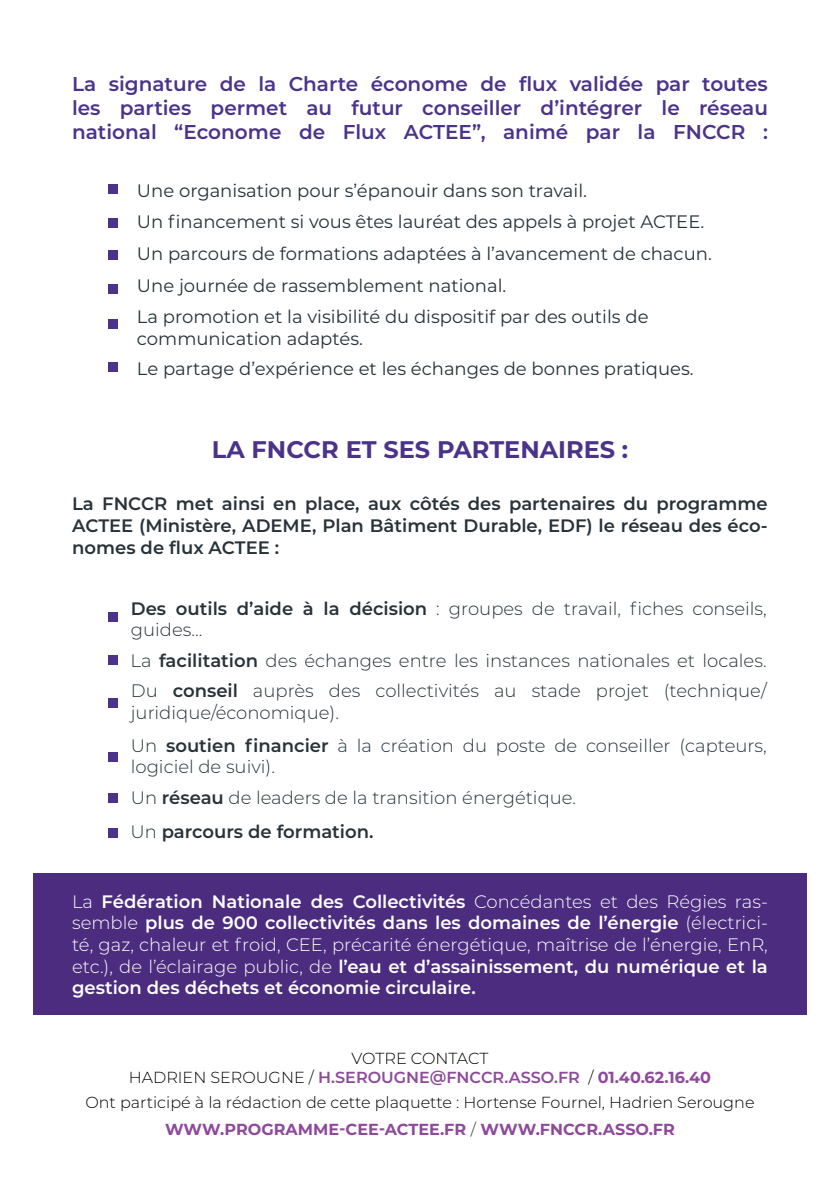
<style>
.page{position:relative;width:840px;height:1191px;background:#fff}
.page>*{position:absolute;margin:0;border:0;box-sizing:border-box;transform-origin:0 0}
.t1{font:700 24px "Montserrat";color:#4b338a}
.t2{font:600 20px "Montserrat";color:#4b338a}
.t3{font:300 18px/21.6px "Montserrat";color:#283237}
.t4{font:18px "Montserrat";color:#283237}
.t5{font:600 18px/21.6px "Montserrat";color:#fff;text-align:justify}
.t6{font:600 18px/21.6px "Montserrat";color:#283237;text-align:justify}
.t7{font:300 16px "Montserrat";color:#000001}
.t8{font:600 16px "Montserrat";color:#8e499b}
.t9{font:700 16px "Montserrat";color:#8e499b}
.s1{font-weight:600}
.s2{font-weight:300}
.s3{font-weight:300;color:#000001}
.s4{font-weight:700}
.s5{font-weight:300;color:#283237}
</style>
<div class="page">
<div style="left:33px;top:873px;width:773px;height:141px;background:#4b2c7e"></div>
<div style="left:108px;top:612px;width:10px;height:10px;background:#4b338a"></div>
<div style="left:108px;top:655px;width:10px;height:10px;background:#4b338a"></div>
<div style="left:108px;top:698px;width:10px;height:10px;background:#4b338a"></div>
<div style="left:108px;top:752px;width:10px;height:10px;background:#4b338a"></div>
<div style="left:108px;top:793px;width:10px;height:10px;background:#4b338a"></div>
<div style="left:108px;top:828px;width:10px;height:10px;background:#4b338a"></div>
<div style="left:108px;top:184px;width:10px;height:10px;background:#4b338a"></div>
<div style="left:108px;top:218px;width:10px;height:10px;background:#4b338a"></div>
<div style="left:108px;top:250px;width:10px;height:10px;background:#4b338a"></div>
<div style="left:108px;top:284px;width:10px;height:10px;background:#4b338a"></div>
<div style="left:108px;top:319px;width:10px;height:10px;background:#4b338a"></div>
<div style="left:108px;top:362px;width:10px;height:10px;background:#4b338a"></div>
<p class="t2" style="left:72px;top:70px;width:696px">La signature de la Charte économe de flux validée par toutes</p>
<p class="t2" style="left:72px;top:94px;width:697px">les parties permet au futur conseiller d’intégrer le réseau</p>
<p class="t2" style="left:72px;top:118px;width:697px">national “Econome de Flux ACTEE”, animé par la FNCCR :</p>
<p class="t4" style="left:137px;top:178px;width:451px">Une organisation pour s’épanouir dans son travail.</p>
<p class="t4" style="left:137px;top:210px;width:568px">Un financement si vous êtes lauréat des appels à projet ACTEE.</p>
<p class="t4" style="left:137px;top:241px;width:576px">Un parcours de formations adaptées à l’avancement de chacun.</p>
<p class="t4" style="left:137px;top:273px;width:371px">Une journée de rassemblement national.</p>
<p class="t4" style="left:137px;top:304px;width:513px">La promotion et la visibilité du dispositif par des outils de</p>
<p class="t4" style="left:137px;top:326px;width:227px">communication adaptés.</p>
<p class="t4" style="left:137px;top:356px;width:558px">Le partage d’expérience et les échanges de bonnes pratiques.</p>
<p class="t1" style="left:212px;top:432px;width:418px">LA FNCCR ET SES PARTENAIRES :</p>
<p class="t6" style="left:72px;top:492px;width:697px">La FNCCR met ainsi en place, aux côtés des partenaires du programme ACTEE (Ministère, ADEME, Plan Bâtiment Durable, EDF) le réseau des éco&shy;nomes de flux ACTEE :</p>
<p class="t3" style="left:131px;top:597px;width:637px"><span class="s1">Des outils d’aide à la décision</span> : groupes de travail, fiches conseils, guides…</p>
<p class="t3" style="left:130px;top:649px;width:637px">La <span class="s1">facilitation</span> des échanges entre les instances nationales et locales.</p>
<p class="t3" style="left:131px;top:679px;width:637px">Du <span class="s1">conseil</span> auprès des collectivités au stade projet (technique/</p>
<p class="t3" style="left:131px;top:701px;width:209px">juridique/économique).</p>
<p class="t3" style="left:131px;top:734px;width:637px">Un <span class="s1">soutien financier</span> à la création du poste de conseiller (capteurs,</p>
<p class="t3" style="left:131px;top:755px;width:146px">logiciel de suivi).</p>
<p class="t3" style="left:131px;top:786px;width:446px">Un <span class="s1">réseau</span> de leaders de la transition énergétique.</p>
<p class="t6" style="left:130px;top:819px;width:244px"><span class="s2">Un</span> parcours de formation.</p>
<p class="t5" style="left:72px;top:889px;width:697px"><span class="s2">La</span> Fédération Nationale des Collectivités <span class="s2">Concédantes et des Régies ras&shy;semble</span> plus de 900 collectivités dans les domaines de l’énergie <span class="s2">(électrici&shy;té, gaz, chaleur et froid, CEE, précarité énergétique, maîtrise de l’énergie, EnR, etc.), de l’éclairage public, de</span> l’eau et d’assainissement, du numérique et la gestion des déchets et économie circulaire.</p>
<p class="t7" style="left:351px;top:1047px;width:138px">VOTRE CONTACT</p>
<p class="t8" style="left:129px;top:1066px;width:583px"><span class="s3">HADRIEN SEROUGNE /</span> H.SEROUGNE@FNCCR.ASSO.FR <span class="s3">/</span> <span class="s4">01.40.62.16.40</span></p>
<p class="t7" style="left:85px;top:1091px;width:670px">Ont participé à la rédaction de cette plaquette : Hortense Fournel, Hadrien Serougne</p>
<p class="t9" style="left:165px;top:1117px;width:511px">WWW.PROGRAMME-CEE-ACTEE.FR <span class="s5">/</span> WWW.FNCCR.ASSO.FR</p>
</div>
